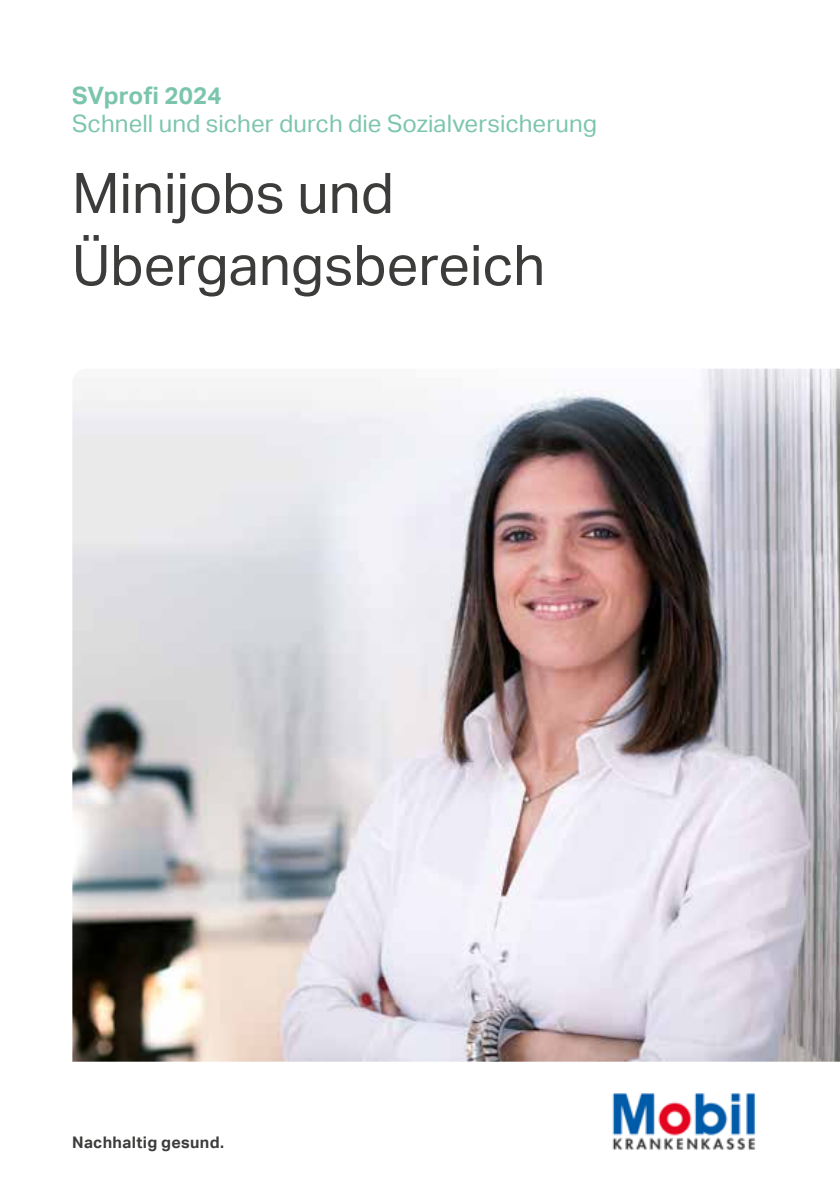
<style>
.page{position:relative;width:840px;height:1191px;background:#fff}
.page>*{position:absolute;margin:0;border:0;box-sizing:border-box;transform-origin:0 0}
.t1{font:56px/72px "Aktiv Grotesk";color:#3c3c3b}
.t2{font:24px "Aktiv Grotesk";letter-spacing:.005em;color:#7cc5ad}
.t3{font:700 24px "Aktiv Grotesk";letter-spacing:.005em;color:#7cc5ad}
.t4{font:700 16px "Aktiv Grotesk";letter-spacing:.025em;color:#3c3c3b}
</style>
<div class="page">
<img style="left:72px;top:369px;width:767px;height:692px">
<img style="left:612px;top:1093px;width:144px;height:57px">
<p class="t3" style="left:72px;top:81px;width:151px">SVprofi 2024</p>
<p class="t2" style="left:72px;top:110px;width:526px">Schnell und sicher durch die Sozialversicherung</p>
<h1 class="t1" style="left:72px;top:158px;width:474px">Minijobs und<br>Übergangsbereich</h1>
<p class="t4" style="left:72px;top:1133px;width:153px">Nachhaltig gesund.</p>
</div>
